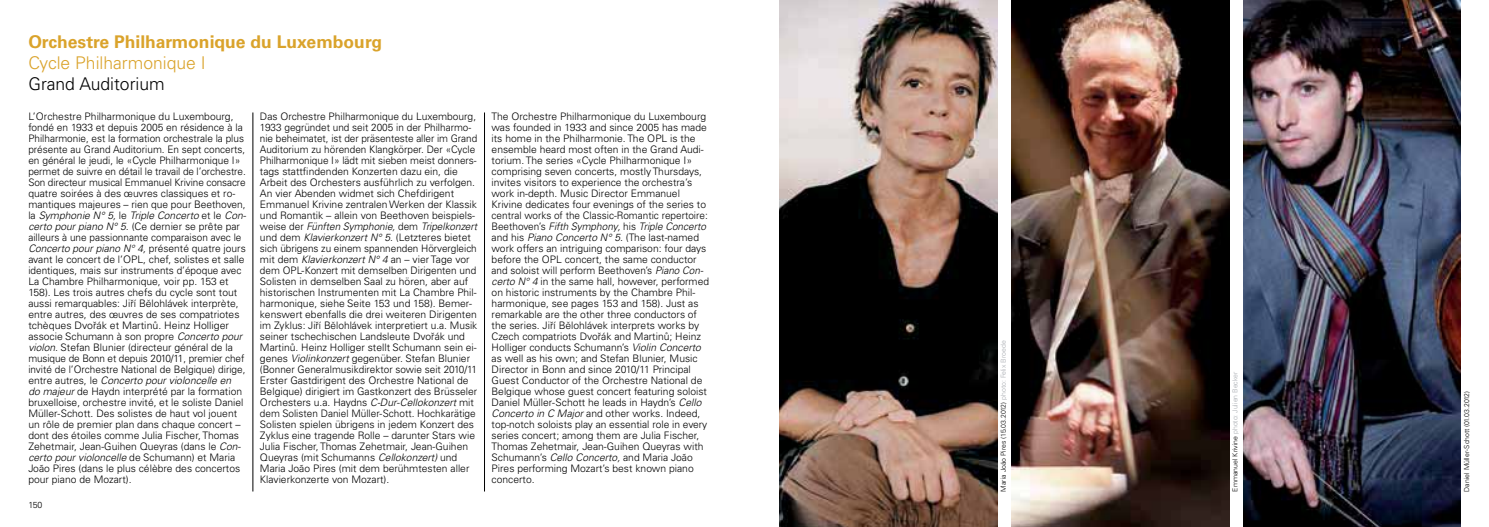
<style>
.page{position:relative;width:1489px;height:527px;background:#fff}
.page>*{position:absolute;margin:0;border:0;box-sizing:border-box;transform-origin:0 0}
.t1{font:700 17.5px "Univers LT Pro 65";color:#daa32b}
.t2{font:300 17.5px "Univers LT Pro 45";color:#daa32b}
.t3{font:300 17.5px "Univers LT Pro 45";color:#000}
.t4{font:300 10.25px/11px "Univers LT Pro 45";color:#000}
.t5{font:300 8.75px "Univers LT Pro 45";color:#000}
.t6{font:300 6.88px "Univers LT Pro 45";color:#000}
.t7{font:300 6.88px "Univers LT Pro 45";color:#a8acb1}
.s1{font-style:italic}
.s2{color:#a8acb1}
.s3{color:#000}
</style>
<div class="page">
<img style="left:780px;top:0;width:217px;height:526px">
<img style="left:1011px;top:0;width:217px;height:526px">
<img style="left:1243px;top:0;width:217px;height:526px">
<hr style="left:252px;top:112px;width:1px;height:379px;background:#000">
<hr style="left:484px;top:112px;width:1px;height:379px;background:#000">
<h1 class="t1" style="left:28px;top:36px;width:355px">Orchestre Philharmonique du Luxembourg</h1>
<h1 class="t2" style="left:28px;top:57px;width:179px">Cycle Philharmonique I</h1>
<h1 class="t3" style="left:28px;top:78px;width:138px">Grand Auditorium</h1>
<p class="t4" style="left:28px;top:112px;width:219px">L’Orchestre Philharmonique du Luxembourg, fondé en 1933 et depuis 2005 en résidence à la Philharmonie, est la formation orchestrale la plus présente au Grand Auditorium. En sept concerts, en général le jeudi, le «Cycle Philharmonique I» permet de suivre en détail le travail de l’orchestre.<br>Son directeur musical Emmanuel Krivine consacre quatre soirées à des œuvres classiques et ro&shy;mantiques majeures – rien que pour Beethoven, la <span class="s1">Symphonie N° 5,</span> le <span class="s1">Triple Concerto</span> et le <span class="s1">Con&shy;certo pour piano N° 5.</span> (Ce dernier se prête par ailleurs à une passionnante comparaison avec le <span class="s1">Concerto pour piano N° 4,</span> présenté quatre jours avant le concert de l’OPL, chef, solistes et salle identiques, mais sur instruments d’époque avec La Chambre Philharmonique, voir pp. 153 et 158). Les trois autres chefs du cycle sont tout aussi remarquables: Jiří Bĕlohlávek interprète, entre autres, des œuvres de ses compatriotes tchèques Dvořák et Martinů. Heinz Holliger associe Schumann à son propre <span class="s1">Concerto pour violon.</span> Stefan Blunier (directeur général de la musique de Bonn et depuis 2010/11, premier chef invité de l’Orchestre National de Belgique) dirige, entre autres, le <span class="s1">Concerto pour violoncelle en<br>do majeur</span> de Haydn interprété par la formation bruxelloise, orchestre invité, et le soliste Daniel Müller-Schott. Des solistes de haut vol jouent un rôle de premier plan dans chaque concert – dont des étoiles comme Julia Fischer, Thomas Zehetmair, Jean-Guihen Queyras (dans le <span class="s1">Con&shy;certo pour violoncelle</span> de Schumann) et Maria João Pires (dans le plus célèbre des concertos pour piano de Mozart).</p>
<p class="t4" style="left:260px;top:112px;width:219px">Das Orchestre Philharmonique du Luxembourg, 1933 gegründet und seit 2005 in der Philharmo&shy;nie beheimatet, ist der präsenteste aller im Grand Auditorium zu hörenden Klangkörper. Der «Cycle Philharmonique I» lädt mit sieben meist donners&shy;tags stattfindenden Konzerten dazu ein, die Arbeit des Orchesters ausführlich zu verfolgen.<br>An vier Abenden widmet sich Chefdirigent Emmanuel Krivine zentralen Werken der Klassik und Romantik – allein von Beethoven beispiels&shy;weise der <span class="s1">Fünften Symphonie,</span> dem <span class="s1">Tripelkonzert </span>und dem <span class="s1">Klavierkonzert N° 5</span>. (Letzteres bietet sich übrigens zu einem spannenden Hörvergleich mit dem <span class="s1">Klavierkonzert N° 4</span> an – vier Tage vor dem OPL-Konzert mit demselben Dirigenten und Solisten in demselben Saal zu hören, aber auf historischen Instrumenten mit La Chambre Phil&shy;harmonique, siehe Seite 153 und 158). Bemer&shy;kenswert ebenfalls die drei weiteren Dirigenten im Zyklus: Jiří Bĕlohlávek interpretiert u.a. Musik seiner tschechischen Landsleute Dvořák und Martinů. Heinz Holliger stellt Schumann sein ei&shy;genes <span class="s1">Violinkonzert</span> gegenüber. Stefan Blunier (Bonner Generalmusikdirektor sowie seit 2010/11<br>Erster Gastdirigent des Orchestre National de Belgique) dirigiert im Gastkonzert des Brüsseler Orchesters u.a. Haydns <span class="s1">C-Dur-Cellokonzert</span> mit dem Solisten Daniel Müller-Schott. Hochkarätige Solisten spielen übrigens in jedem Konzert des Zyklus eine tragende Rolle – darunter Stars wie Julia Fischer, Thomas Zehetmair, Jean-Guihen Queyras (mit Schumanns <span class="s1">Cellokonzert)</span> und Maria João Pires (mit dem berühmtesten aller Klavierkonzerte von Mozart).</p>
<p class="t4" style="left:491px;top:112px;width:219px">The Orchestre Philharmonique du Luxembourg was founded in 1933 and since 2005 has made its home in the Philharmonie. The OPL is the ensemble heard most often in the Grand Audi&shy;torium. The series «Cycle Philharmonique I» comprising seven concerts, mostly Thursdays, invites visitors to experience the orchestra’s work in-depth. Music Director Emmanuel Krivine dedicates four evenings of the series to central works of the Classic-Romantic repertoire:<br>Beethoven’s <span class="s1">Fifth Symphony,</span> his <span class="s1">Triple Concerto </span>and his <span class="s1">Piano Concerto N° 5.</span> (The last-named work offers an intriguing comparison: four days before the OPL concert, the same conductor and soloist will perform Beethoven’s <span class="s1">Piano Con&shy;certo N° 4</span> in the same hall, however, performed on historic instruments by the Chambre Phil&shy;harmonique, see pages 153 and 158). Just as remarkable are the other three conductors of the series. Jiří Bĕlohlávek interprets works by Czech compatriots Dvořák and Martinů; Heinz Holliger conducts Schumann’s <span class="s1">Violin Concerto </span>as well as his own; and Stefan Blunier, Music Director in Bonn and since 2010/11 Principal Guest Conductor of the Orchestre National de Belgique whose guest concert featuring soloist Daniel Müller-Schott he leads in Haydn’s <span class="s1">Cello Concerto in C Major</span> and other works. Indeed, top-notch soloists play an essential role in every series concert; among them are Julia Fischer, Thomas Zehetmair, Jean-Guihen Queyras with Schumann’s <span class="s1">Cello Concerto,</span> and Maria João Pires performing Mozart’s best known piano concerto.</p>
<p class="t5" style="left:28px;top:501px;width:16px">150</p>
<p class="t6" style="left:1000px;top:491px;width:152px;rotate:-90deg">Maria João Pires (15.03.2012) <span class="s2">photo: Felix Broede</span></p>
<p class="t7" style="left:1232px;top:491px;width:121px;rotate:-90deg"><span class="s3">Emmanuel Krivine</span> photo: Julien Becker</p>
<p class="t6" style="left:1463px;top:491px;width:102px;rotate:-90deg">Daniel Müller-Schott (01.03.2012)</p>
</div>
